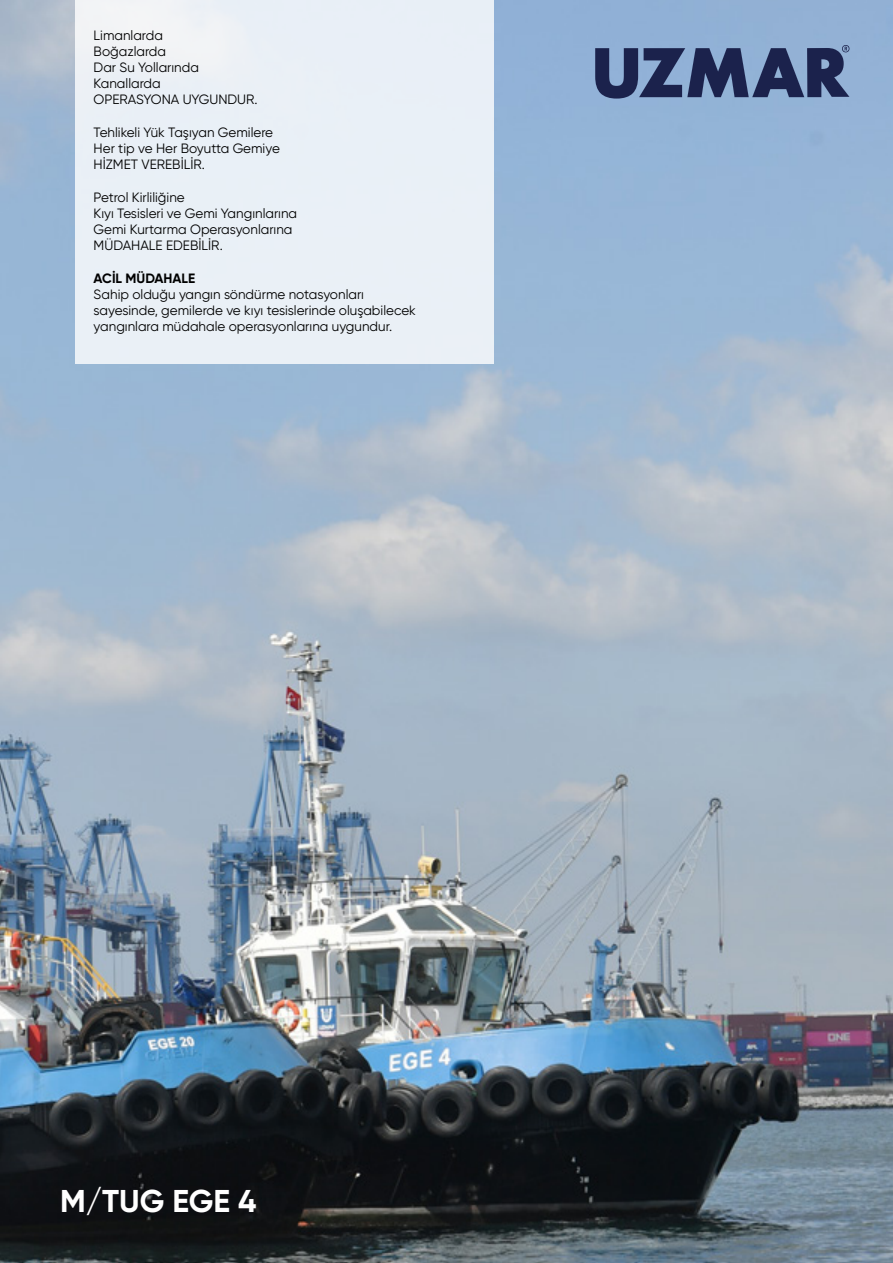
<style>
.page{position:relative;width:893px;height:1263px;background:#fff}
.page>*{position:absolute;margin:0;border:0;box-sizing:border-box;transform-origin:0 0}
.t1{font:700 31.5px "Gilroy";color:#fff}
.t2{font:13.5px/16.2px "Gilroy";color:#000}
.t3{font:700 13.5px "Gilroy";color:#000}
</style>
<div class="page">
<img style="left:0;top:0;width:893px;height:1263px">
<svg style="left:595px;top:45px;width:254px;height:54px;background:#4d5f86"></svg>
<div style="left:75px;top:0;width:419px;height:364px;background:#eaf0f6"></div>
<p class="t2" style="left:94px;top:27px;width:165px">Limanlarda<br>Boğazlarda<br>Dar Su Yollarında<br>Kanallarda<br>OPERASYONA UYGUNDUR.</p>
<p class="t2" style="left:94px;top:124px;width:188px">Tehlikeli Yük Taşıyan Gemilere<br>Her tip ve Her Boyutta Gemiye<br>HİZMET VEREBİLİR.</p>
<p class="t2" style="left:94px;top:189px;width:205px">Petrol Kirliliğine<br>Kıyı Tesisleri ve Gemi Yangınlarına<br>Gemi Kurtarma Operasyonlarına<br>MÜDAHALE EDEBİLİR.</p>
<p class="t3" style="left:94px;top:270px;width:103px">ACİL MÜDAHALE</p>
<p class="t2" style="left:94px;top:286px;width:324px">Sahip olduğu yangın söndürme notasyonları sayesinde, gemilerde ve kıyı tesislerinde oluşabilecek yangınlara müdahale operasyonlarına uygundur.</p>
<h1 class="t1" style="left:60px;top:1181px;width:198px">M/TUG EGE 4</h1>
</div>
